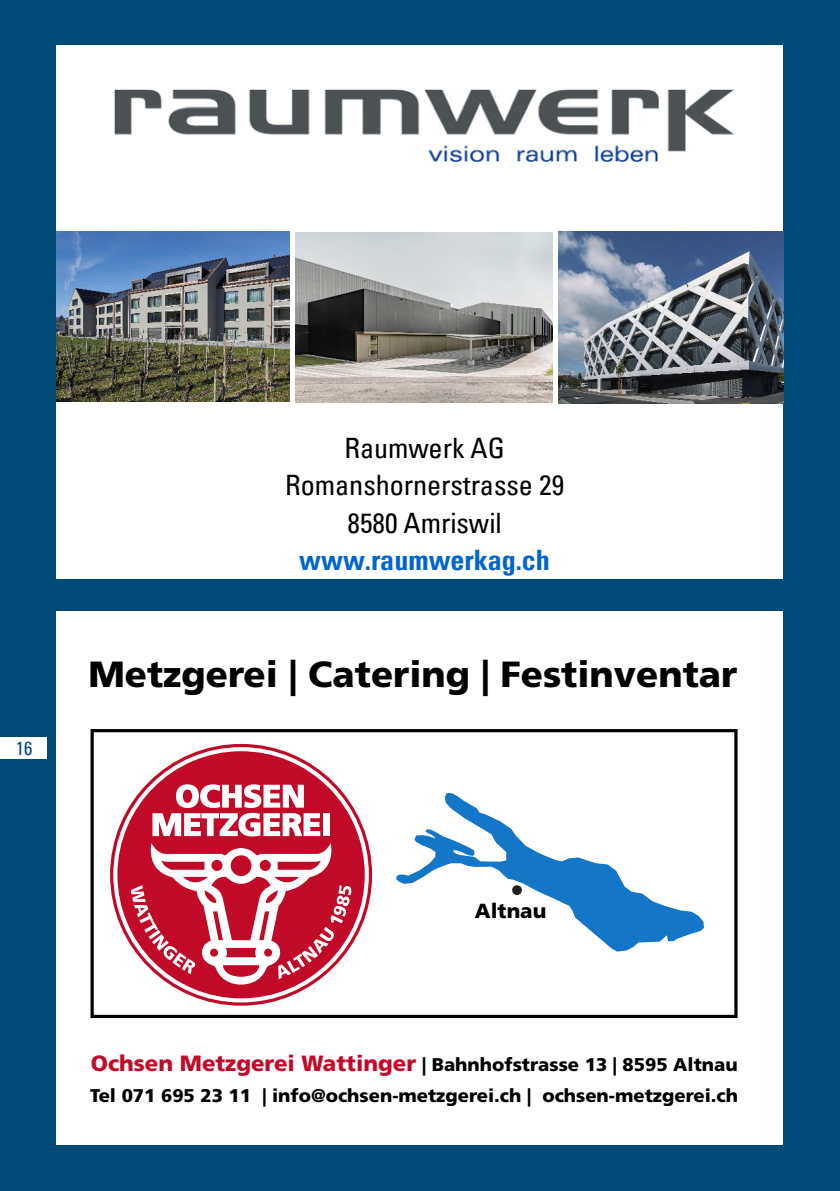
<style>
.page{position:relative;width:840px;height:1191px;background:#fff}
.page>*{position:absolute;margin:0;border:0;box-sizing:border-box;transform-origin:0 0}
.t1{font:900 36.4px "Frutiger LT Std";color:#000}
.t2{font:28px/37.4px "Univers Condensed";color:#000;text-align:center}
.t3{font:900 20.4px "Frutiger LT Std";color:#000}
.Seitenzahl{font:condensed 19px "Univers LT Std";color:#094898}
.t4{font:900 18.4px/31.4px "Frutiger LT Std";color:#000}
.s1{font-weight:700;color:#0065cc}
.s2{font-size:22px;color:#c20a27}
</style>
<div class="page">
<div style="left:0;top:0;width:839px;height:1191px;background:#004a78"></div>
<div style="left:0;top:737px;width:47px;height:22px;background:#fff"></div>
<div style="left:57px;top:45px;width:725px;height:533px;background:#fff"></div>
<img style="left:115px;top:90px;width:618px;height:71px">
<img style="left:57px;top:231px;width:232px;height:170px">
<img style="left:558px;top:231px;width:224px;height:172px">
<img style="left:295px;top:232px;width:257px;height:171px">
<div style="left:57px;top:611px;width:725px;height:533px;background:#fff"></div>
<div style="left:90px;top:729px;width:647px;height:289px;border:3px solid #000"></div>
<svg style="left:110px;top:744px;width:262px;height:261px"></svg>
<svg style="left:117px;top:751px;width:247px;height:247px;fill:#c10a27"></svg>
<svg style="left:131px;top:843px;width:220px;height:141px"></svg>
<svg style="left:152px;top:784px;width:168px;height:52px"></svg>
<div style="left:323px;top:813px;width:6px;height:23px;background:#fff"></div>
<svg style="left:396px;top:793px;width:307px;height:158px"></svg>
<div style="left:512px;top:885px;width:9px;height:10px;background:#231f20;border-radius:50%"></div>
<p class="Seitenzahl" style="left:16px;top:736px;width:18px">16</p>
<p class="t2" style="left:285px;top:428px;width:280px">Raumwerk AG<br>Romanshornerstrasse 29<br>8580 Amriswil <span class="s1">www.raumwerkag.ch</span></p>
<p class="t1" style="left:88px;top:652px;width:650px">Metzgerei | Catering | Festinventar</p>
<p class="t3" style="left:474px;top:898px;width:73px">Altnau</p>
<p class="t4" style="left:90px;top:1048px;width:648px"><span class="s2">Ochsen Metzgerei Wattinger</span> | Bahnhofstrasse 13 | 8595 Altnau<br>Tel 071 695 23 11 | info@ochsen-metzgerei.ch | ochsen-metzgerei.ch</p>
</div>
